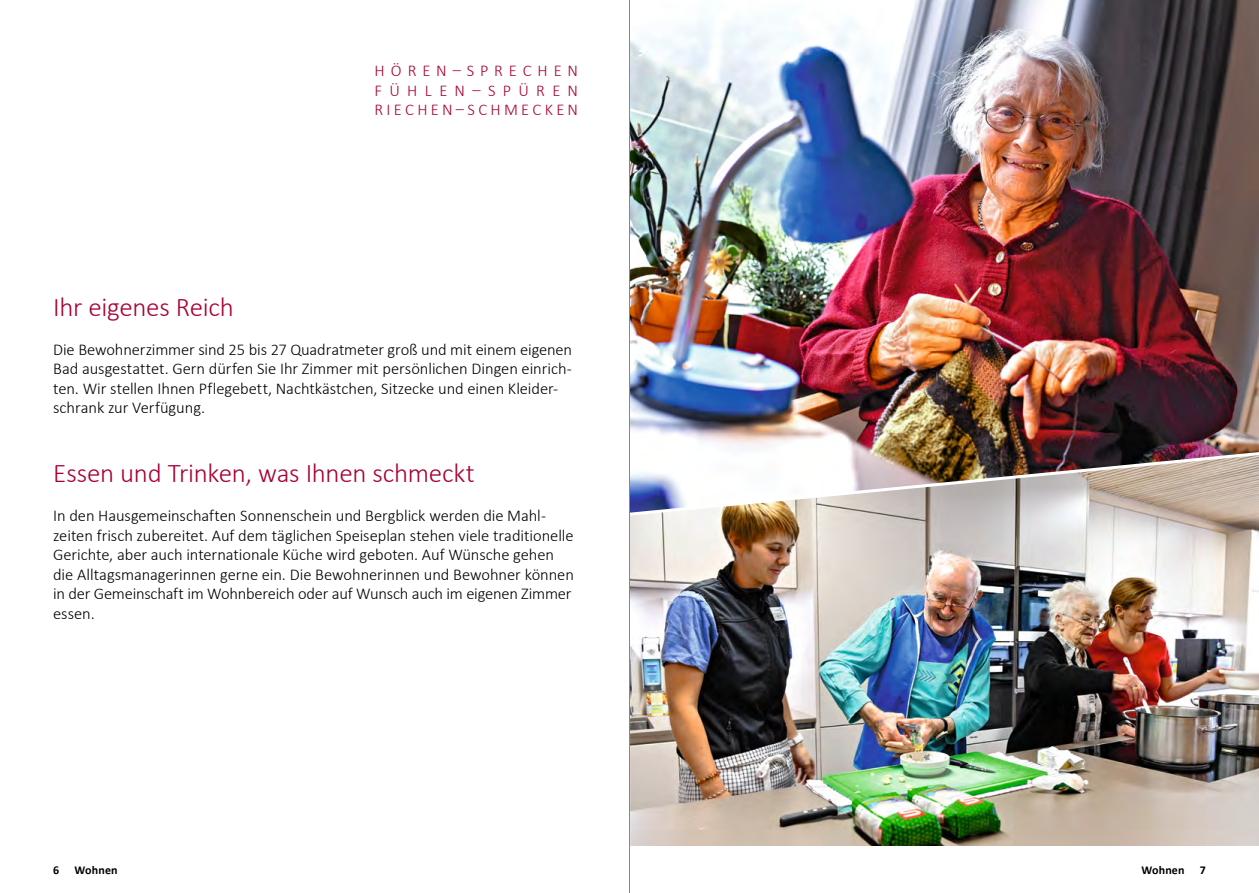
<style>
.page{position:relative;width:1259px;height:893px;background:#fff}
.page>*{position:absolute;margin:0;border:0;box-sizing:border-box;transform-origin:0 0}
.t1{font:300 27px "Calibri";letter-spacing:-.01em;color:#a80034}
.t2{font:300 16.5px/19.5px "Calibri";letter-spacing:-.005em;color:#000}
.t3{font:300 16.5px/19.5px "Calibri";letter-spacing:.35em;color:#a80034;text-align:justify}
.t4{font:700 12px "Calibri";letter-spacing:.01em;color:#000}
</style>
<div class="page">
<img style="left:630px;top:0;width:629px;height:384px">
<img style="left:630px;top:519px;width:629px;height:327px">
<img style="left:630px;top:384px;width:629px;height:135px">
<hr style="left:629px;top:0;width:1px;height:893px;background:#888785">
<p class="t3" style="left:374px;top:60px;width:205px">HÖREN–SPRECHEN FÜHLEN–SPÜREN RIECHEN–SCHMECKEN</p>
<h1 class="t1" style="left:53px;top:290px;width:182px">Ihr eigenes Reich</h1>
<p class="t2" style="left:53px;top:339px;width:520px">Die Bewohnerzimmer sind 25 bis 27 Quadratmeter groß und mit einem eigenen Bad ausgestattet. Gern dürfen Sie Ihr Zimmer mit persönlichen Dingen einrich&shy;ten. Wir stellen Ihnen Pflegebett, Nachtkästchen, Sitzecke und einen Kleider&shy;schrank zur Verfügung.</p>
<h1 class="t1" style="left:53px;top:457px;width:423px">Essen und Trinken, was Ihnen schmeckt</h1>
<p class="t2" style="left:53px;top:505px;width:522px">In den Hausgemeinschaften Sonnenschein und Bergblick werden die Mahl&shy;zeiten frisch zubereitet. Auf dem täglichen Speiseplan stehen viele traditionelle Gerichte, aber auch internationale Küche wird geboten. Auf Wünsche gehen die Alltagsmanagerinnen gerne ein. Die Bewohnerinnen und Bewohner können in der Gemeinschaft im Wohnbereich oder auf Wunsch auch im eigenen Zimmer essen.</p>
<p class="t4" style="left:53px;top:862px;width:8px">6</p>
<p class="t4" style="left:74px;top:862px;width:45px">Wohnen</p>
<p class="t4" style="left:1141px;top:862px;width:45px">Wohnen</p>
<p class="t4" style="left:1199px;top:862px;width:8px">7</p>
</div>
